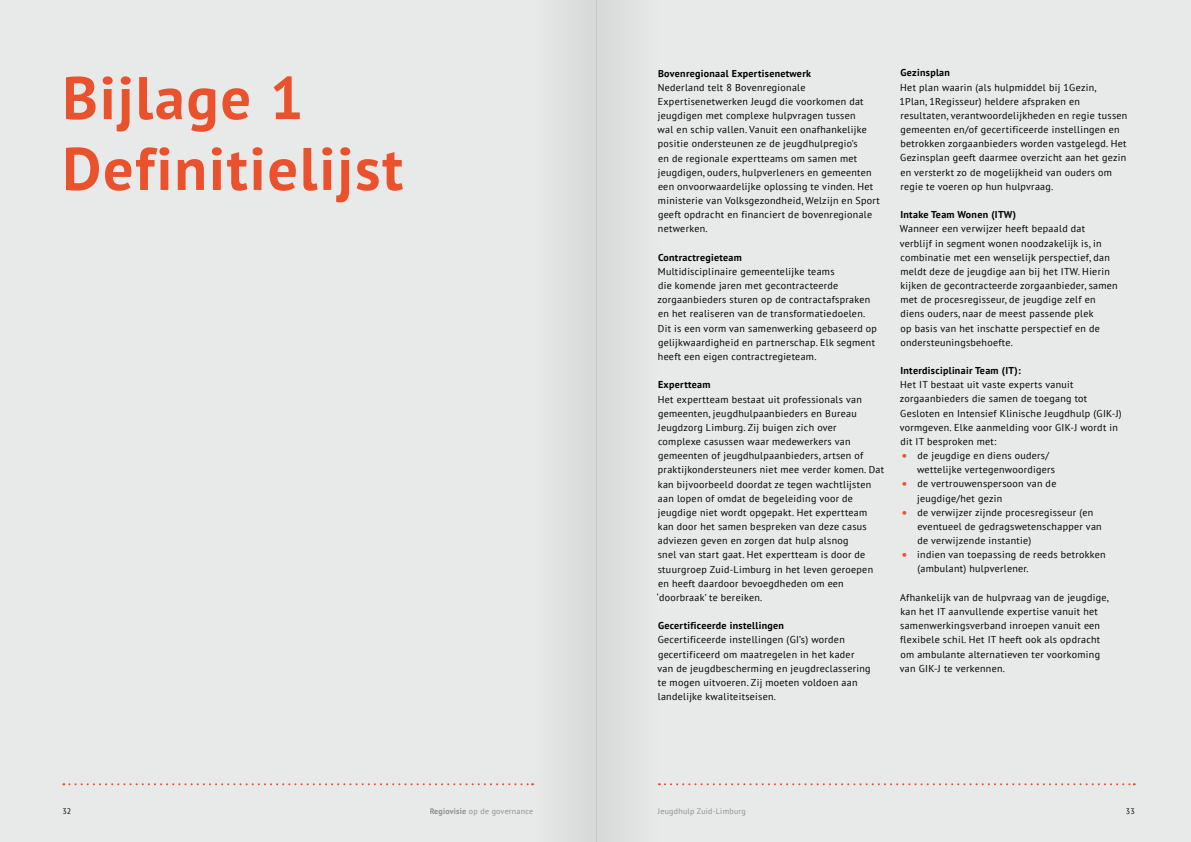
<style>
.page{position:relative;width:1191px;height:842px;background:#e8e9e9}
.page>*{position:absolute;margin:0;border:0;box-sizing:border-box;transform-origin:0 0}
.t1{font:700 60px/70.9px "PT Sans";letter-spacing:.03em;color:#ea512d}
.t2{font:10px/14.2px "PT Sans";letter-spacing:.03em;color:#000}
.t3{font:700 10px "PT Sans";letter-spacing:.03em;color:#000}
.t4{font:8px "PT Sans";letter-spacing:.03em;color:#9d9d9c}
.t5{font:8px "PT Sans";color:#000}
.s1{font-family:"Bitter";font-weight:700;color:#ea512d}
.s2{font-weight:700}
</style>
<div class="page">
<svg style="left:63px;top:783px;width:470px;height:2px"></svg>
<svg style="left:659px;top:783px;width:475px;height:2px"></svg>
<div style="left:533px;top:0;width:63px;height:842px;background:#dfe0e0"></div>
<div style="left:596px;top:0;width:63px;height:842px;background:#dedfdf"></div>
<h1 class="t1" style="left:62px;top:61px;width:342px">Bijlage 1<br>Definitielijst</h1>
<p class="t3" style="left:658px;top:66px;width:154px">Bovenregionaal Expertisenetwerk</p>
<p class="t2" style="left:657px;top:80px;width:224px">Nederland telt 8 Bovenregionale Expertisenetwerken Jeugd die voorkomen dat jeugdigen met complexe hulpvragen tussen<br>wal en schip vallen. Vanuit een onafhankelijke positie ondersteunen ze de jeugdhulpregio’s<br>en de regionale expertteams om samen met jeugdigen, ouders, hulpverleners en gemeenten een onvoorwaardelijke oplossing te vinden. Het ministerie van Volksgezondheid, Welzijn en Sport geeft opdracht en financiert de bovenregionale netwerken.</p>
<p class="t3" style="left:658px;top:251px;width:85px">Contractregieteam</p>
<p class="t2" style="left:657px;top:264px;width:221px">Multidisciplinaire gemeentelijke teams<br>die komende jaren met gecontracteerde zorgaanbieders sturen op de contractafspraken en het realiseren van de transformatiedoelen.<br>Dit is een vorm van samenwerking gebaseerd op gelijkwaardigheid en partnerschap. Elk segment heeft een eigen contractregieteam.</p>
<p class="t3" style="left:658px;top:378px;width:54px">Expertteam</p>
<p class="t2" style="left:657px;top:392px;width:229px">Het expertteam bestaat uit professionals van gemeenten, jeugdhulpaanbieders en Bureau Jeugdzorg Limburg. Zij buigen zich over<br>complexe casussen waar medewerkers van gemeenten of jeugdhulpaanbieders, artsen of praktijkondersteuners niet mee verder komen. Dat kan bijvoorbeeld doordat ze tegen wachtlijsten aan lopen of omdat de begeleiding voor de jeugdige niet wordt opgepakt. Het expertteam kan door het samen bespreken van deze casus adviezen geven en zorgen dat hulp alsnog<br>snel van start gaat. Het expertteam is door de stuurgroep Zuid-Limburg in het leven geroepen en heeft daardoor bevoegdheden om een ‘doorbraak’ te bereiken.</p>
<p class="t3" style="left:658px;top:619px;width:127px">Gecertificeerde instellingen</p>
<p class="t2" style="left:657px;top:633px;width:215px">Gecertificeerde instellingen (GI’s) worden gecertificeerd om maatregelen in het kader van de jeugdbescherming en jeugdreclassering te mogen uitvoeren. Zij moeten voldoen aan landelijke kwaliteitseisen.</p>
<p class="t3" style="left:900px;top:66px;width:51px">Gezinsplan</p>
<p class="t2" style="left:899px;top:80px;width:229px">Het plan waarin (als hulpmiddel bij 1Gezin,<br>1Plan, 1Regisseur) heldere afspraken en resultaten, verantwoordelijkheden en regie tussen gemeenten en/of gecertificeerde instellingen en betrokken zorgaanbieders worden vastgelegd. Het Gezinsplan geeft daarmee overzicht aan het gezin en versterkt zo de mogelijkheid van ouders om regie te voeren op hun hulpvraag.</p>
<p class="t3" style="left:900px;top:208px;width:117px">Intake Team Wonen (ITW)</p>
<p class="t2" style="left:900px;top:221px;width:219px">Wanneer een verwijzer heeft bepaald dat verblijf in segment wonen noodzakelijk is, in combinatie met een wenselijk perspectief, dan meldt deze de jeugdige aan bij het ITW. Hierin kijken de gecontracteerde zorgaanbieder, samen met de procesregisseur, de jeugdige zelf en diens ouders, naar de meest passende plek<br>op basis van het inschatte perspectief en de ondersteuningsbehoefte.</p>
<p class="t3" style="left:900px;top:364px;width:122px">Interdisciplinair Team (IT):</p>
<p class="t2" style="left:900px;top:377px;width:223px">Het IT bestaat uit vaste experts vanuit zorgaanbieders die samen de toegang tot Gesloten en Intensief Klinische Jeugdhulp (GIK-J) vormgeven. Elke aanmelding voor GIK-J wordt in dit IT besproken met:</p>
<p class="t2" style="left:917px;top:448px;width:140px;text-indent:-15px"><span class="s1">•</span> de jeugdige en diens ouders/ wettelijke vertegenwoordigers</p>
<p class="t2" style="left:917px;top:477px;width:141px;text-indent:-15px"><span class="s1">•</span> de vertrouwenspersoon van de jeugdige/het gezin</p>
<p class="t2" style="left:917px;top:505px;width:186px;text-indent:-15px"><span class="s1">•</span> de verwijzer zijnde procesregisseur (en eventueel de gedragswetenschapper van de verwijzende instantie)</p>
<p class="t2" style="left:917px;top:547px;width:190px;text-indent:-15px"><span class="s1">•</span> indien van toepassing de reeds betrokken (ambulant) hulpverlener.</p>
<p class="t2" style="left:899px;top:590px;width:210px">Afhankelijk van de hulpvraag van de jeugdige, kan het IT aanvullende expertise vanuit het samenwerkingsverband inroepen vanuit een flexibele schil. Het IT heeft ook als opdracht om ambulante alternatieven ter voorkoming van GIK-J te verkennen.</p>
<p class="t5" style="left:62px;top:806px;width:10px">32</p>
<p class="t4" style="left:429px;top:806px;width:105px"><span class="s2">Regiovisie</span> op de governance</p>
<p class="t4" style="left:658px;top:806px;width:89px">Jeugdhulp Zuid-Limburg</p>
<p class="t5" style="left:1125px;top:806px;width:10px">33</p>
</div>
